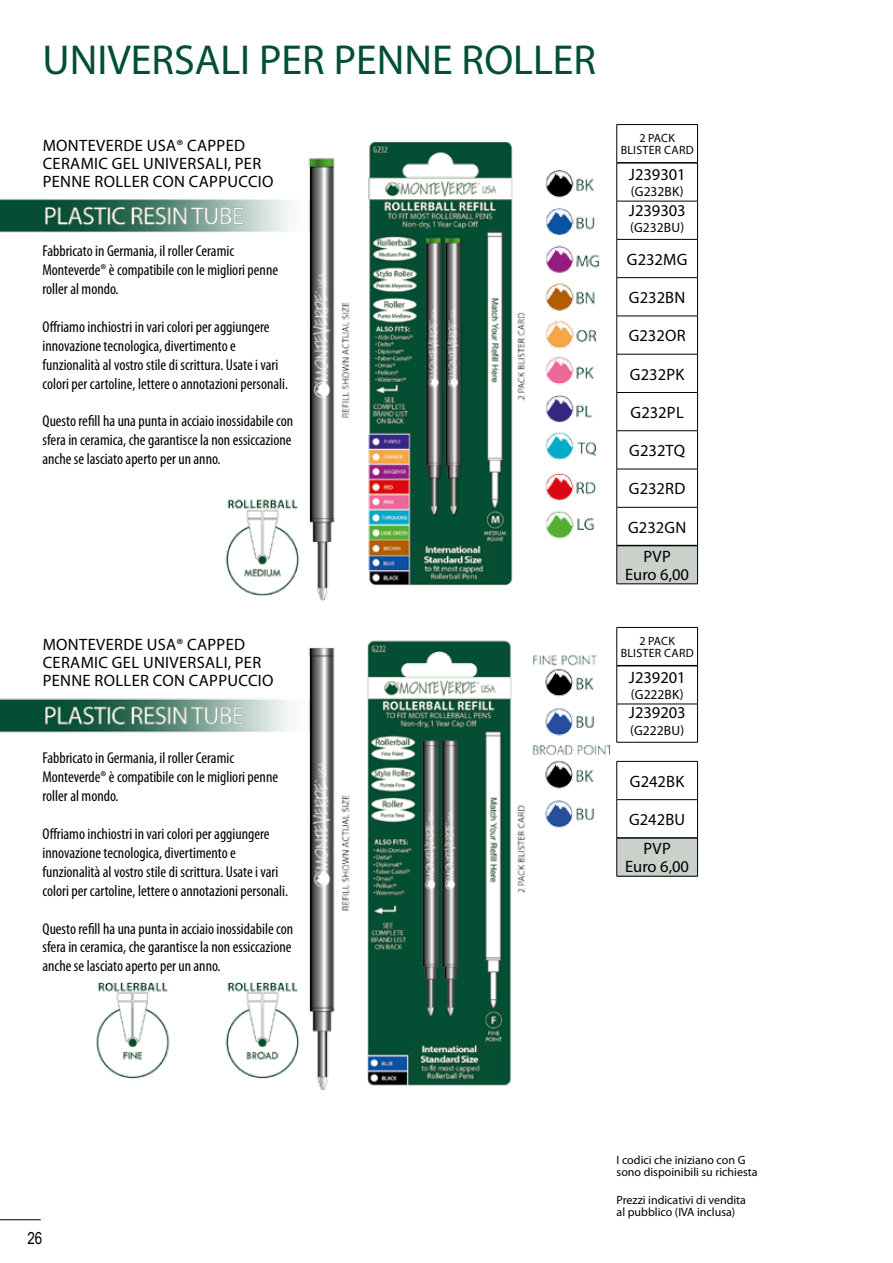
<style>
.page{position:relative;width:893px;height:1263px;background:#fff}
.page>*{position:absolute;margin:0;border:0;box-sizing:border-box;transform-origin:0 0}
.t1{font:42px "Myriad Pro";color:#004f34}
.t2{font:16.5px/18px "Myriad Pro";letter-spacing:.02em;color:#000}
.t3{font:16.5px "Myriad Pro";color:#000}
.t4{font:16.5px "Arial Narrow";color:#000}
.t5{font:condensed 15.75px/18.9px "Myriad Pro";color:#000}
.t6{font:13.5px "Myriad Pro";letter-spacing:.01em;color:#000}
.t7{font:12px/12px "Myriad Pro";color:#000}
.t8{font:12px/12px "Myriad Pro";letter-spacing:.02em;color:#000;text-align:center}
</style>
<div class="page">
<hr style="left:0;top:1219px;width:41px;height:1px;background:#000">
<img style="left:0;top:142px;width:609px;height:948px">
<div style="left:617px;top:546px;width:81px;height:38px;background:#cad1ca"></div>
<hr style="left:617px;top:124px;width:81px;height:1px;background:#000">
<hr style="left:616px;top:125px;width:1px;height:38px;background:#000">
<hr style="left:697px;top:125px;width:1px;height:38px;background:#000">
<hr style="left:616px;top:163px;width:1px;height:38px;background:#000">
<hr style="left:697px;top:163px;width:1px;height:38px;background:#000">
<hr style="left:617px;top:201px;width:81px;height:1px;background:#000">
<hr style="left:616px;top:201px;width:1px;height:38px;background:#000">
<hr style="left:697px;top:201px;width:1px;height:38px;background:#000">
<hr style="left:617px;top:239px;width:81px;height:1px;background:#000">
<hr style="left:616px;top:240px;width:1px;height:37px;background:#000">
<hr style="left:697px;top:240px;width:1px;height:37px;background:#000">
<hr style="left:617px;top:277px;width:81px;height:1px;background:#000">
<hr style="left:616px;top:278px;width:1px;height:38px;background:#000">
<hr style="left:697px;top:278px;width:1px;height:38px;background:#000">
<hr style="left:617px;top:316px;width:81px;height:1px;background:#000">
<hr style="left:616px;top:316px;width:1px;height:38px;background:#000">
<hr style="left:697px;top:316px;width:1px;height:38px;background:#000">
<hr style="left:617px;top:354px;width:81px;height:1px;background:#000">
<hr style="left:616px;top:354px;width:1px;height:38px;background:#000">
<hr style="left:697px;top:354px;width:1px;height:38px;background:#000">
<hr style="left:617px;top:392px;width:81px;height:1px;background:#000">
<hr style="left:616px;top:393px;width:1px;height:38px;background:#000">
<hr style="left:697px;top:393px;width:1px;height:38px;background:#000">
<hr style="left:617px;top:430px;width:81px;height:1px;background:#000">
<hr style="left:616px;top:431px;width:1px;height:38px;background:#000">
<hr style="left:697px;top:431px;width:1px;height:38px;background:#000">
<hr style="left:617px;top:469px;width:81px;height:1px;background:#000">
<hr style="left:616px;top:469px;width:1px;height:38px;background:#000">
<hr style="left:697px;top:469px;width:1px;height:38px;background:#000">
<hr style="left:617px;top:507px;width:81px;height:1px;background:#000">
<hr style="left:616px;top:507px;width:1px;height:39px;background:#000">
<hr style="left:697px;top:507px;width:1px;height:39px;background:#000">
<hr style="left:616px;top:546px;width:1px;height:38px;background:#000">
<hr style="left:697px;top:546px;width:1px;height:38px;background:#000">
<hr style="left:617px;top:584px;width:81px;height:1px;background:#000">
<hr style="left:617px;top:162px;width:80px;height:2px;background:#000">
<hr style="left:617px;top:545px;width:80px;height:1px;background:#000">
<hr style="left:617px;top:627px;width:81px;height:1px;background:#000">
<hr style="left:616px;top:628px;width:1px;height:38px;background:#000">
<hr style="left:697px;top:628px;width:1px;height:38px;background:#000">
<hr style="left:616px;top:666px;width:1px;height:38px;background:#000">
<hr style="left:697px;top:666px;width:1px;height:38px;background:#000">
<hr style="left:617px;top:704px;width:81px;height:1px;background:#000">
<hr style="left:616px;top:704px;width:1px;height:38px;background:#000">
<hr style="left:697px;top:704px;width:1px;height:38px;background:#000">
<hr style="left:617px;top:665px;width:80px;height:1px;background:#000">
<hr style="left:617px;top:742px;width:81px;height:1px;background:#000">
<div style="left:617px;top:838px;width:81px;height:38px;background:#cad1ca"></div>
<hr style="left:616px;top:761px;width:1px;height:38px;background:#000">
<hr style="left:697px;top:761px;width:1px;height:38px;background:#000">
<hr style="left:617px;top:799px;width:81px;height:1px;background:#000">
<hr style="left:616px;top:800px;width:1px;height:38px;background:#000">
<hr style="left:697px;top:800px;width:1px;height:38px;background:#000">
<hr style="left:616px;top:838px;width:1px;height:38px;background:#000">
<hr style="left:697px;top:838px;width:1px;height:38px;background:#000">
<hr style="left:617px;top:876px;width:81px;height:1px;background:#000">
<hr style="left:617px;top:837px;width:80px;height:2px;background:#000">
<hr style="left:617px;top:761px;width:81px;height:1px;background:#000">
<h1 class="t1" style="left:43px;top:34px;width:555px">UNIVERSALI PER PENNE ROLLER</h1>
<p class="t2" style="left:43px;top:136px;width:232px">MONTEVERDE USA® CAPPED<br>CERAMIC GEL UNIVERSALI, PER<br>PENNE ROLLER CON CAPPUCCIO</p>
<p class="t5" style="left:43px;top:241px;width:237px">Fabbricato in Germania, il roller Ceramic<br>Monteverde® è compatibile con le migliori penne roller al mondo.</p>
<p class="t5" style="left:43px;top:317px;width:247px">Offriamo inchiostri in vari colori per aggiungere innovazione tecnologica, divertimento e funzionalità al vostro stile di scrittura. Usate i vari colori per cartoline, lettere o annotazioni personali.</p>
<p class="t5" style="left:43px;top:412px;width:252px;text-align:justify">Questo refill ha una punta in acciaio inossidabile con sfera in ceramica, che garantisce la non essiccazione anche se lasciato aperto per un anno.</p>
<p class="t2" style="left:43px;top:635px;width:232px">MONTEVERDE USA® CAPPED<br>CERAMIC GEL UNIVERSALI, PER<br>PENNE ROLLER CON CAPPUCCIO</p>
<p class="t5" style="left:43px;top:748px;width:237px">Fabbricato in Germania, il roller Ceramic<br>Monteverde® è compatibile con le migliori penne roller al mondo.</p>
<p class="t5" style="left:43px;top:824px;width:247px">Offriamo inchiostri in vari colori per aggiungere innovazione tecnologica, divertimento e funzionalità al vostro stile di scrittura. Usate i vari colori per cartoline, lettere o annotazioni personali.</p>
<p class="t5" style="left:43px;top:919px;width:252px;text-align:justify">Questo refill ha una punta in acciaio inossidabile con sfera in ceramica, che garantisce la non essiccazione anche se lasciato aperto per un anno.</p>
<p class="t8" style="left:621px;top:132px;width:75px">2 PACK<br>BLISTER CARD</p>
<p class="t3" style="left:629px;top:164px;width:59px">J239301</p>
<p class="t6" style="left:631px;top:184px;width:54px">(G232BK)</p>
<p class="t3" style="left:629px;top:200px;width:59px">J239303</p>
<p class="t6" style="left:630px;top:219px;width:56px">(G232BU)</p>
<p class="t2" style="left:627px;top:250px;width:62px">G232MG</p>
<p class="t2" style="left:629px;top:288px;width:58px">G232BN</p>
<p class="t2" style="left:629px;top:326px;width:58px">G232OR</p>
<p class="t2" style="left:630px;top:365px;width:56px">G232PK</p>
<p class="t2" style="left:630px;top:403px;width:55px">G232PL</p>
<p class="t2" style="left:629px;top:441px;width:57px">G232TQ</p>
<p class="t2" style="left:629px;top:479px;width:58px">G232RD</p>
<p class="t2" style="left:628px;top:512px;width:60px;line-height:29.2px;text-align:center">G232GN<br>PVP</p>
<p class="t2" style="left:625px;top:565px;width:65px">Euro 6,00</p>
<p class="t8" style="left:621px;top:635px;width:75px">2 PACK<br>BLISTER CARD</p>
<p class="t3" style="left:629px;top:667px;width:59px">J239201</p>
<p class="t6" style="left:631px;top:686px;width:54px">(G222BK)</p>
<p class="t3" style="left:629px;top:703px;width:59px">J239203</p>
<p class="t6" style="left:630px;top:722px;width:56px">(G222BU)</p>
<p class="t2" style="left:630px;top:772px;width:56px">G242BK</p>
<p class="t2" style="left:629px;top:804px;width:58px;line-height:29.2px;text-align:center">G242BU<br>PVP</p>
<p class="t2" style="left:625px;top:857px;width:65px">Euro 6,00</p>
<p class="t4" style="left:27px;top:1226px;width:17px">26</p>
<p class="t7" style="left:617px;top:1153px;width:143px">I codici che iniziano con G sono dispoinibili su richiesta</p>
<p class="t7" style="left:617px;top:1194px;width:131px">Prezzi indicativi di vendita al pubblico (IVA inclusa)</p>
</div>
